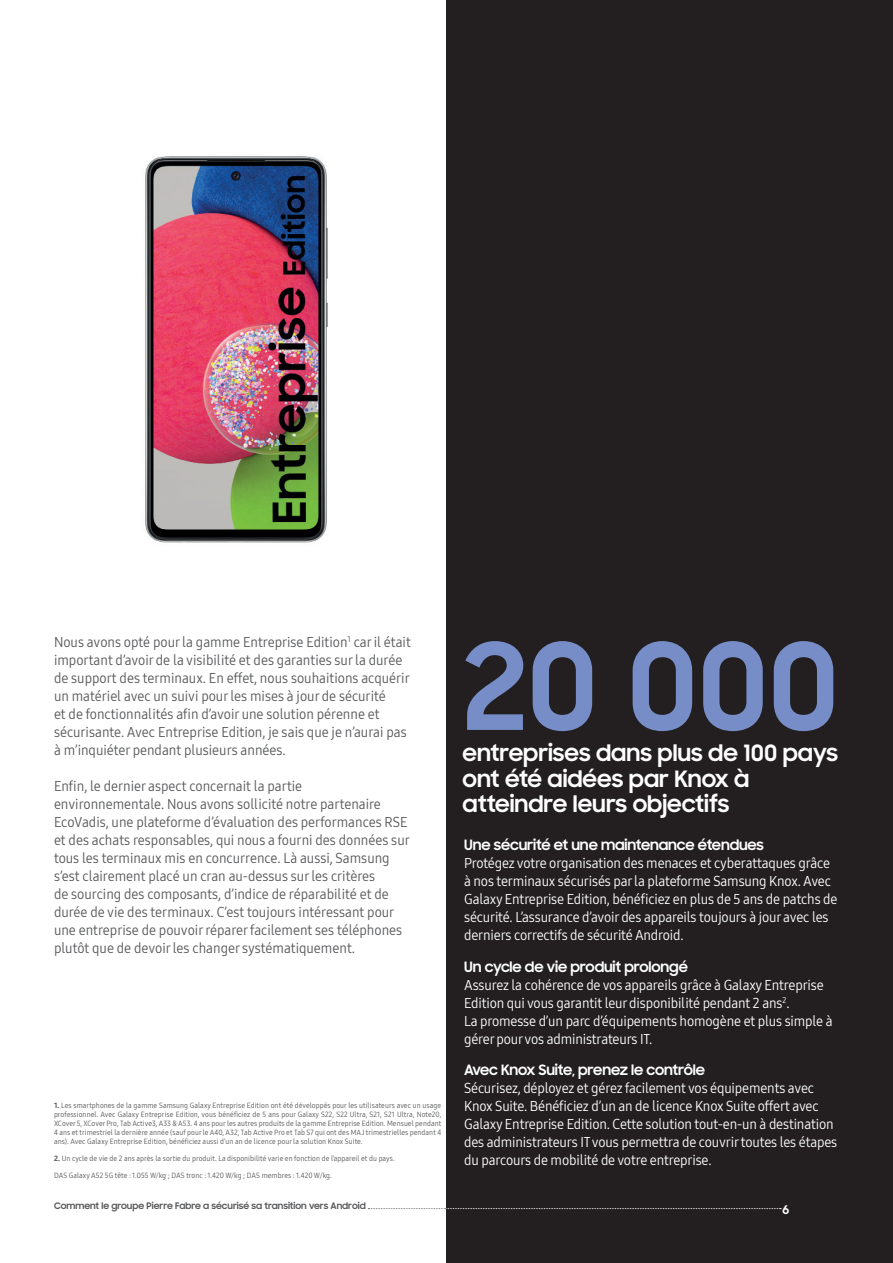
<style>
.page{position:relative;width:893px;height:1263px;background:#fff}
.page>*{position:absolute;margin:0;border:0;box-sizing:border-box;transform-origin:0 0}
.t1{font:700 120px "Samsung Sharp Sans";color:#768dc7}
.t2{font:700 22.5px/25.5px "Samsung Sharp Sans";color:#fff}
.t3{font:14.25px/18px "Samsung One 400 C";color:#57585a}
.t4{font:14.25px/18px "Samsung One 400 C";letter-spacing:-.01em;color:#fff}
.t5{font:700 14.25px "Samsung Sharp Sans";letter-spacing:-.01em;color:#fff}
.t6{font:700 12px "Samsung Sharp Sans";color:#fff}
.t7{font:700 9px "Samsung Sharp Sans";color:#57585a}
.t8{font:7.5px/9px "Samsung One 400 C";letter-spacing:.01em;color:#57585a;text-align:justify}
.s1{font-family:"Samsung One 800"}
</style>
<div class="page">
<div style="left:446px;top:0;width:447px;height:1263px;background:#231f20"></div>
<img style="left:145px;top:156px;width:183px;height:387px">
<svg style="left:368px;top:1208px;width:413px;height:1px"></svg>
<p class="t3" style="left:54px;top:632px;width:358px">Nous avons opté pour la gamme Entreprise Edition<sup>1</sup> car il était important d’avoir de la visibilité et des garanties sur la durée de support des terminaux. En effet, nous souhaitions acquérir un matériel avec un suivi pour les mises à jour de sécurité<br>et de fonctionnalités afin d’avoir une solution pérenne et sécurisante. Avec Entreprise Edition, je sais que je n’aurai pas à m’inquiéter pendant plusieurs années.</p>
<p class="t3" style="left:54px;top:776px;width:357px">Enfin, le dernier aspect concernait la partie environnementale. Nous avons sollicité notre partenaire EcoVadis, une plateforme d’évaluation des performances RSE et des achats responsables, qui nous a fourni des données sur tous les terminaux mis en concurrence. Là aussi, Samsung s’est clairement placé un cran au-dessus sur les critères<br>de sourcing des composants, d’indice de réparabilité et de durée de vie des terminaux. C’est toujours intéressant pour une entreprise de pouvoir réparer facilement ses téléphones plutôt que de devoir les changer systématiquement.</p>
<h1 class="t1" style="left:463px;top:598px;width:377px">20 000</h1>
<h2 class="t2" style="left:463px;top:765px;width:288px">ont été aidées par Knox à atteindre leurs objectifs</h2>
<p class="t5" style="left:464px;top:834px;width:301px">Une sécurité et une maintenance étendues</p>
<p class="t4" style="left:464px;top:854px;width:375px">Protégez votre organisation des menaces et cyberattaques grâce à nos terminaux sécurisés par la plateforme Samsung Knox. Avec Galaxy Entreprise Edition, bénéficiez en plus de 5 ans de patchs de sécurité. L’assurance d’avoir des appareils toujours à jour avec les derniers correctifs de sécurité Android.</p>
<h2 class="t2" style="left:463px;top:739px;width:377px">entreprises dans plus de 100 pays</h2>
<p class="t5" style="left:464px;top:956px;width:225px">Un cycle de vie produit prolongé</p>
<p class="t4" style="left:464px;top:975px;width:370px">Assurez la cohérence de vos appareils grâce à Galaxy Entreprise Edition qui vous garantit leur disponibilité pendant 2 ans<sup>2</sup>.<br>La promesse d’un parc d’équipements homogène et plus simple à gérer pour vos administrateurs IT.</p>
<p class="t5" style="left:464px;top:1059px;width:242px">Avec Knox Suite, prenez le contrôle</p>
<p class="t4" style="left:464px;top:1078px;width:375px">Sécurisez, déployez et gérez facilement vos équipements avec Knox Suite. Bénéficiez d’un an de licence Knox Suite offert avec Galaxy Entreprise Edition. Cette solution tout-en-un à destination des administrateurs IT vous permettra de couvrir toutes les étapes du parcours de mobilité de votre entreprise.</p>
<p class="t8" style="left:54px;top:1101px;width:389px"><span class="s1">1.</span> Les smartphones de la gamme Samsung Galaxy Entreprise Edition ont été développés pour les utilisateurs avec un usage professionnel. Avec Galaxy Entreprise Edition, vous bénéficiez de 5 ans pour Galaxy S22, S22 Ultra, S21, S21 Ultra, Note20, XCover 5, XCover Pro, Tab Active3, A33 &amp; A53. 4 ans pour les autres produits de la gamme Entreprise Edition. Mensuel pendant 4 ans et trimestriel la dernière année (sauf pour le A40, A32, Tab Active Pro et Tab S7 qui ont des MAJ trimestrielles pendant 4 ans). Avec Galaxy Entreprise Edition, bénéficiez aussi d’un an de licence pour la solution Knox Suite.</p>
<p class="t8" style="left:54px;top:1154px;width:342px"><span class="s1">2.</span> Un cycle de vie de 2 ans après la sortie du produit. La disponibilité varie en fonction de l’appareil et du pays.</p>
<p class="t8" style="left:54px;top:1170px;width:279px">DAS Galaxy A52 5G tête : 1.055 W/kg ; DAS tronc : 1.420 W/kg ; DAS membres : 1.420 W/kg.</p>
<p class="t7" style="left:54px;top:1199px;width:313px">Comment le groupe Pierre Fabre a sécurisé sa transition vers Android</p>
<p class="t6" style="left:782px;top:1201px;width:8px">6</p>
</div>
